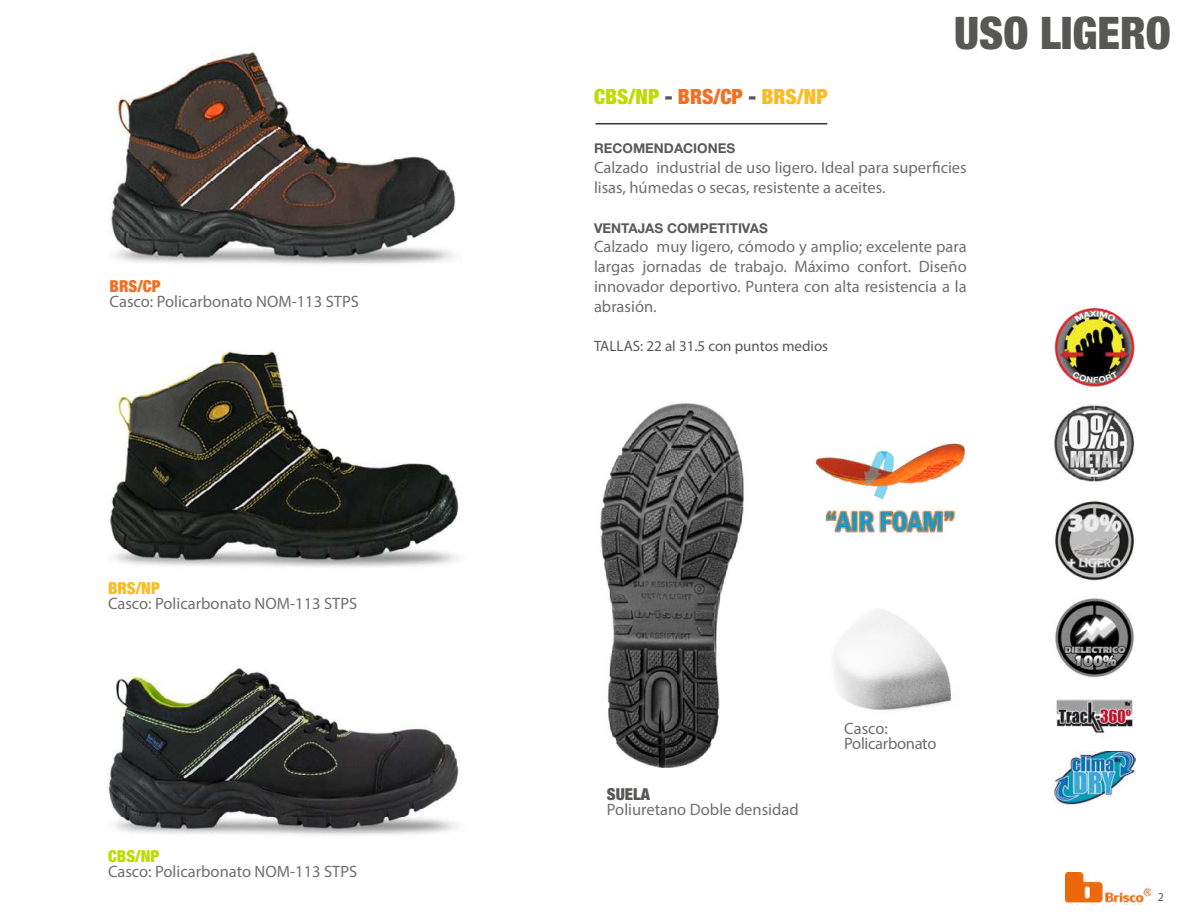
<style>
.page{position:relative;width:1188px;height:918px;background:#fff}
.page>*{position:absolute;margin:0;border:0;box-sizing:border-box;transform-origin:0 0}
.t1{font:900 condensed 45px "Helvetica Neue LT Std";color:#575756}
.t2{font:900 condensed 21px "Helvetica Neue LT Std";color:#bcdb00}
.t3{font:16.5px/19.8px "Myriad Pro";color:#706f6f}
.t4{font:16.5px/15px "Myriad Pro";letter-spacing:-.02em;color:#706f6f}
.t5{font:900 condensed 16.5px "Helvetica Neue LT Std";color:#bcdb00}
.t6{font:900 condensed 16.5px "Helvetica Neue LT Std";color:#fbbb21}
.t7{font:900 condensed 16.5px "Helvetica Neue LT Std";color:#f36f21}
.t8{font:900 condensed 16.5px "Helvetica Neue LT Std";color:#575756}
.t9{font:15px "Myriad Pro";color:#575756}
.t10{font:700 13.5px "Helvetica Neue LT Std";color:#58595b}
.t11{font:12px "Myriad Pro";color:#575756}
.s1{color:#575756}
.s2{color:#f36f21}
.s3{color:#fbbb21}
</style>
<div class="page">
<img style="left:108px;top:667px;width:351px;height:168px">
<img style="left:1066px;top:872px;width:85px;height:31px">
<img style="left:110px;top:349px;width:350px;height:218px">
<img style="left:600px;top:403px;width:144px;height:365px">
<img style="left:111px;top:52px;width:345px;height:212px">
<hr style="left:596px;top:123px;width:231px;height:1px;background:#000">
<img style="left:815px;top:443px;width:151px;height:93px">
<img style="left:833px;top:609px;width:119px;height:101px">
<img style="left:1055px;top:501px;width:79px;height:80px">
<img style="left:1056px;top:699px;width:77px;height:34px">
<img style="left:1054px;top:751px;width:81px;height:53px">
<img style="left:1054px;top:405px;width:81px;height:77px">
<img style="left:1055px;top:598px;width:79px;height:80px">
<img style="left:1054px;top:307px;width:81px;height:81px">
<p class="t7" style="left:110px;top:276px;width:53px">BRS/CP</p>
<p class="t3" style="left:110px;top:291px;width:251px">Casco: Policarbonato NOM-113 STPS</p>
<p class="t6" style="left:108px;top:578px;width:53px">BRS/NP</p>
<p class="t3" style="left:108px;top:593px;width:251px">Casco: Policarbonato NOM-113 STPS</p>
<p class="t5" style="left:108px;top:846px;width:53px">CBS/NP</p>
<p class="t3" style="left:108px;top:861px;width:251px">Casco: Policarbonato NOM-113 STPS</p>
<h1 class="t1" style="left:954px;top:5px;width:218px">USO LIGERO</h1>
<p class="t2" style="left:594px;top:83px;width:235px">CBS/NP <span class="s1">-</span> <span class="s2">BRS/CP</span> <span class="s1">-</span> <span class="s3">BRS/NP</span></p>
<p class="t10" style="left:594px;top:140px;width:143px">RECOMENDACIONES</p>
<p class="t3" style="left:594px;top:157px;width:374px">Calzado industrial de uso ligero. Ideal para superficies lisas, húmedas o secas, resistente a aceites.</p>
<p class="t10" style="left:594px;top:219px;width:175px">VENTAJAS COMPETITIVAS</p>
<p class="t3" style="left:594px;top:237px;width:374px;text-align:justify">Calzado muy ligero, cómodo y amplio; excelente para largas jornadas de trabajo. Máximo confort. Diseño innovador deportivo. Puntera con alta resistencia a la abrasión.</p>
<p class="t9" style="left:594px;top:337px;width:236px">TALLAS: 22 al 31.5 con puntos medios</p>
<p class="t8" style="left:607px;top:784px;width:45px">SUELA</p>
<p class="t3" style="left:607px;top:799px;width:193px">Poliuretano Doble densidad</p>
<p class="t4" style="left:844px;top:721px;width:94px">Casco:<br>Policarbonato</p>
<p class="t11" style="left:1158px;top:890px;width:8px">2</p>
</div>
